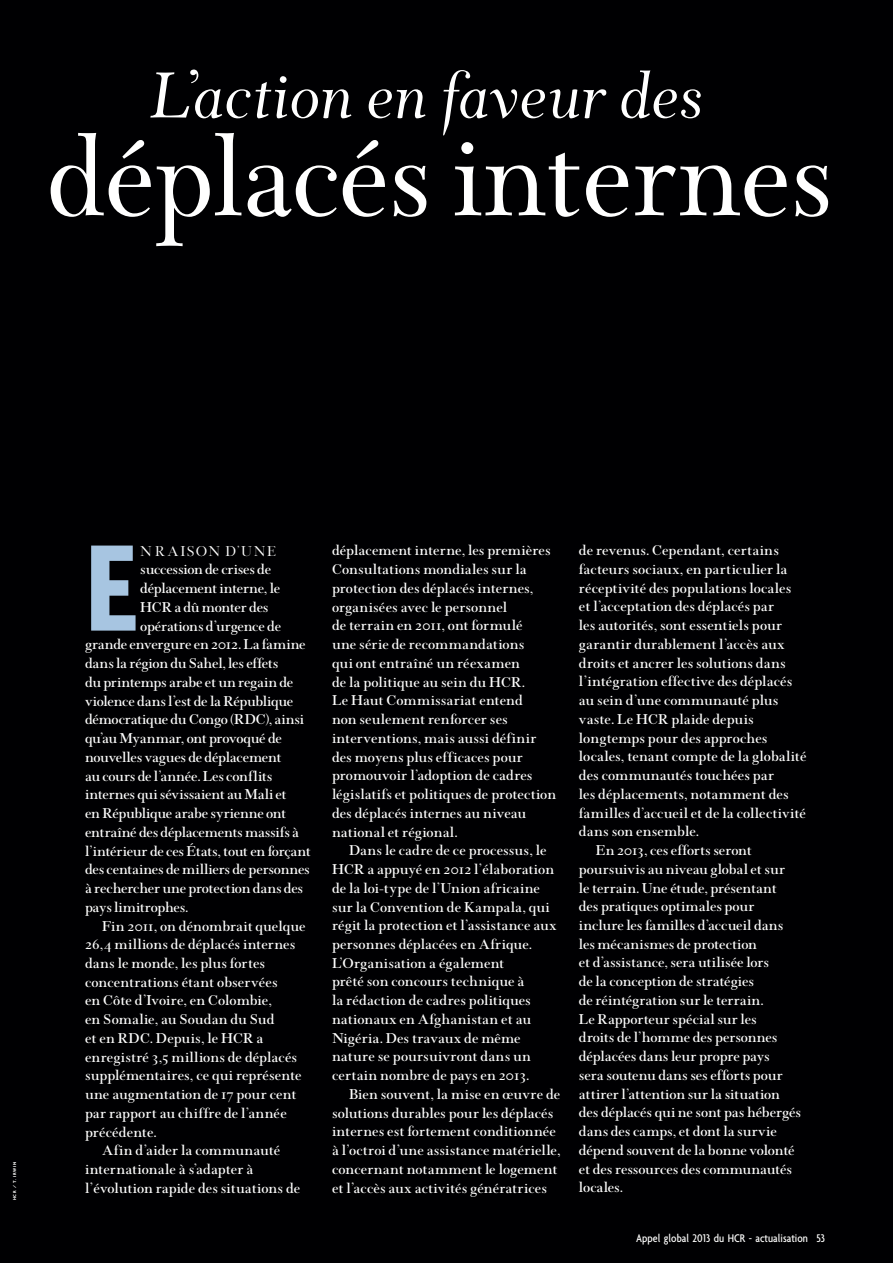
<style>
.page{position:relative;width:893px;height:1263px;background:#000002}
.page>*{position:absolute;margin:0;border:0;box-sizing:border-box;transform-origin:0 0}
.MAIN_TEXT___Opening{font:700 condensed 133.35px "Agenda";color:#a7c5e1}
.t1{font:126px "Wessex";letter-spacing:-.02em;color:#fff}
.t2{font:italic 72px "Wessex";color:#fff}
.MAIN_TEXT___normal_p{font:600 15.75px/18.8px "Wessex";color:#fff}
.MAIN_TEXT___Opening-2{font:600 15.75px "Wessex";letter-spacing:-.02em;color:#fff}
.MAIN_TEXT___Opening-3{font:15.75px "Wessex Roman Titling";letter-spacing:.11em;color:#fff}
.t3{font:500 condensed 12px "Agenda";color:#fff}
.PHOTO_CREDIT___bold{font:700 4.5px "Agenda";letter-spacing:.165em;color:#fff}
</style>
<div class="page">
<p class="t2" style="left:149px;top:57px;width:554px">L’action en faveur des</p>
<p class="t1" style="left:46px;top:110px;width:789px">déplacés internes</p>
<p class="PHOTO_CREDIT___bold" style="left:12px;top:1200px;width:40px;rotate:-90deg">HCR / T. IRWIN</p>
<p class="MAIN_TEXT___Opening" style="left:85px;top:509px;width:54px">E</p>
<p class="MAIN_TEXT___Opening-3" style="left:140px;top:542px;width:137px">N RAISON D’UNE</p>
<p class="MAIN_TEXT___Opening-2" style="left:140px;top:561px;width:132px">succession de crises de</p>
<p class="MAIN_TEXT___Opening-2" style="left:140px;top:580px;width:141px">déplacement interne, le</p>
<p class="MAIN_TEXT___Opening-2" style="left:140px;top:599px;width:130px">HCR a dû monter des</p>
<p class="MAIN_TEXT___Opening-2" style="left:140px;top:617px;width:142px">opérations d’urgence de</p>
<p class="MAIN_TEXT___Opening-2" style="left:85px;top:636px;width:222px">grande envergure en 2012. La famine</p>
<p class="MAIN_TEXT___Opening-2" style="left:85px;top:655px;width:195px">dans la région du Sahel, les effets</p>
<p class="MAIN_TEXT___Opening-2" style="left:85px;top:674px;width:210px">du printemps arabe et un regain de</p>
<p class="MAIN_TEXT___Opening-2" style="left:85px;top:692px;width:210px">violence dans l’est de la République</p>
<p class="MAIN_TEXT___Opening-2" style="left:85px;top:711px;width:221px">démocratique du Congo (RDC), ainsi</p>
<p class="MAIN_TEXT___Opening-2" style="left:85px;top:730px;width:198px">qu’au Myanmar, ont provoqué de</p>
<p class="MAIN_TEXT___Opening-2" style="left:85px;top:749px;width:198px">nouvelles vagues de déplacement</p>
<p class="MAIN_TEXT___Opening-2" style="left:85px;top:767px;width:189px">au cours de l’année. Les conflits</p>
<p class="MAIN_TEXT___Opening-2" style="left:85px;top:786px;width:203px">internes qui sévissaient au Mali et</p>
<p class="MAIN_TEXT___Opening-2" style="left:85px;top:805px;width:203px">en République arabe syrienne ont</p>
<p class="MAIN_TEXT___Opening-2" style="left:85px;top:823px;width:216px">entraîné des déplacements massifs à</p>
<p class="MAIN_TEXT___Opening-2" style="left:85px;top:842px;width:227px">l’intérieur de ces États, tout en forçant</p>
<p class="MAIN_TEXT___Opening-2" style="left:85px;top:861px;width:226px">des centaines de milliers de personnes</p>
<p class="MAIN_TEXT___Opening-2" style="left:85px;top:880px;width:220px">à rechercher une protection dans des</p>
<p class="MAIN_TEXT___Opening-2" style="left:85px;top:898px;width:105px">pays limitrophes.</p>
<p class="MAIN_TEXT___normal_p" style="left:85px;top:916px;width:222px;text-indent:17px">Fin 2011, on dénombrait quelque<br>26,4 millions de déplacés internes dans le monde, les plus fortes concentrations étant observées<br>en Côte d’Ivoire, en Colombie,<br>en Somalie, au Soudan du Sud<br>et en RDC. Depuis, le HCR a enregistré 3,5 millions de déplacés supplémentaires, ce qui représente une augmentation de 17 pour cent par rapport au chiffre de l’année précédente.</p>
<p class="MAIN_TEXT___normal_p" style="left:85px;top:1141px;width:217px;text-indent:17px">Afin d’aider la communauté internationale à s’adapter à l’évolution rapide des situations de</p>
<p class="MAIN_TEXT___normal_p" style="left:332px;top:541px;width:226px">déplacement interne, les premières<br>Consultations mondiales sur la protection des déplacés internes, organisées avec le personnel<br>de terrain en 2011, ont formulé<br>une série de recommandations<br>qui ont entraîné un réexamen<br>de la politique au sein du HCR.<br>Le Haut Commissariat entend<br>non seulement renforcer ses interventions, mais aussi définir des moyens plus efficaces pour promouvoir l’adoption de cadres législatifs et politiques de protection des déplacés internes au niveau national et régional.</p>
<p class="MAIN_TEXT___normal_p" style="left:332px;top:841px;width:226px;text-indent:17px">Dans le cadre de ce processus, le<br>HCR a appuyé en 2012 l’élaboration de la loi-type de l’Union africaine sur la Convention de Kampala, qui régit la protection et l’assistance aux personnes déplacées en Afrique.<br>L’Organisation a également<br>prêté son concours technique à<br>la rédaction de cadres politiques nationaux en Afghanistan et au<br>Nigéria. Des travaux de même nature se poursuivront dans un certain nombre de pays en 2013.</p>
<p class="MAIN_TEXT___normal_p" style="left:332px;top:1085px;width:230px;text-indent:17px">Bien souvent, la mise en œuvre de solutions durables pour les déplacés internes est fortement conditionnée à l’octroi d’une assistance matérielle, concernant notamment le logement et l’accès aux activités génératrices</p>
<p class="MAIN_TEXT___normal_p" style="left:579px;top:541px;width:229px">de revenus. Cependant, certains facteurs sociaux, en particulier la réceptivité des populations locales et l’acceptation des déplacés par<br>les autorités, sont essentiels pour garantir durablement l’accès aux droits et ancrer les solutions dans l’intégration effective des déplacés au sein d’une communauté plus vaste. Le HCR plaide depuis longtemps pour des approches locales, tenant compte de la globalité des communautés touchées par<br>les déplacements, notamment des familles d’accueil et de la collectivité dans son ensemble.</p>
<p class="MAIN_TEXT___normal_p" style="left:579px;top:841px;width:224px;text-indent:17px">En 2013, ces efforts seront poursuivis au niveau global et sur<br>le terrain. Une étude, présentant<br>des pratiques optimales pour inclure les familles d’accueil dans les mécanismes de protection<br>et d’assistance, sera utilisée lors<br>de la conception de stratégies<br>de réintégration sur le terrain.<br>Le Rapporteur spécial sur les<br>droits de l’homme des personnes déplacées dans leur propre pays<br>sera soutenu dans ses efforts pour attirer l’attention sur la situation des déplacés qui ne sont pas hébergés dans des camps, et dont la survie dépend souvent de la bonne volonté et des ressources des communautés locales.</p>
<p class="t3" style="left:636px;top:1231px;width:173px">Appel global 2013 du HCR - actualisation</p>
<p class="t3" style="left:816px;top:1231px;width:10px">53</p>
</div>
